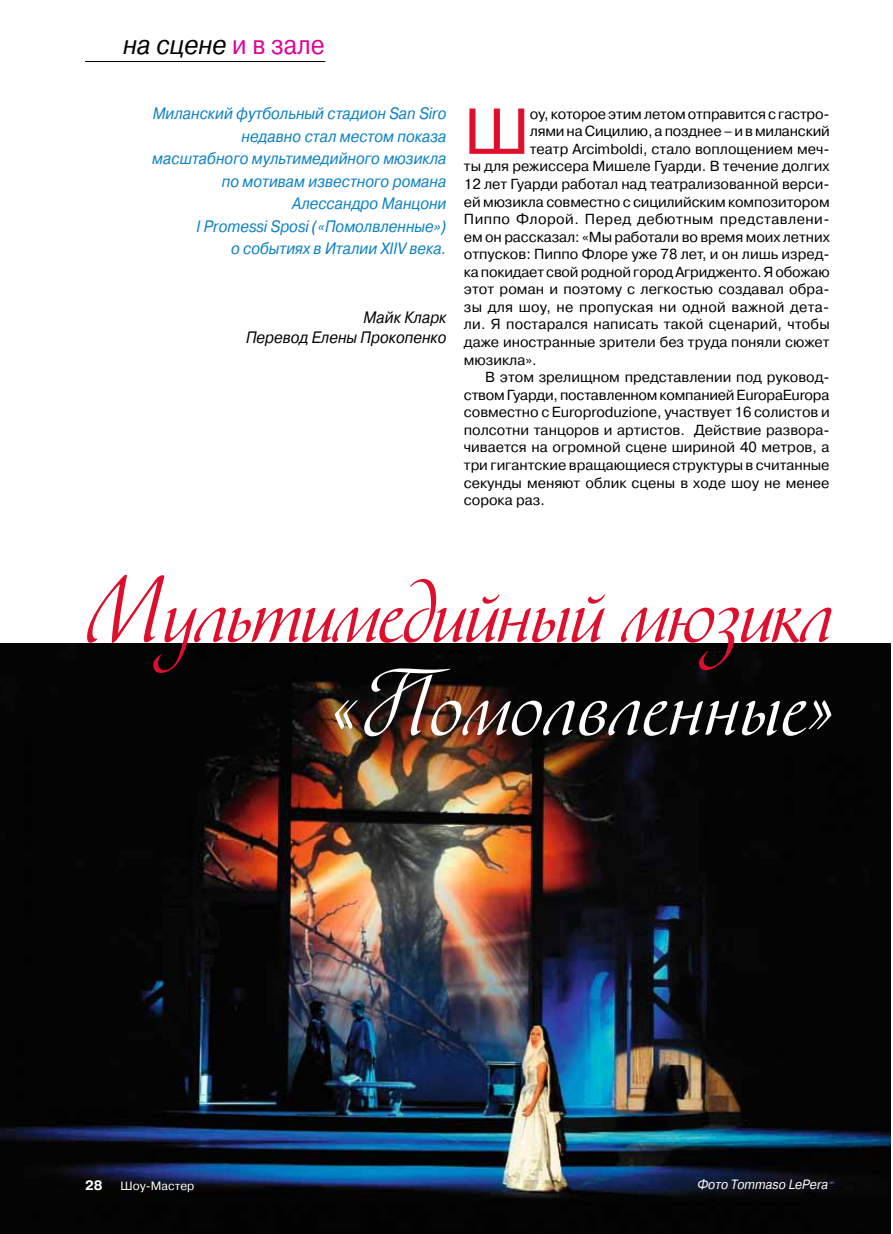
<style>
.page{position:relative;width:893px;height:1234px;background:#fff}
.page>*{position:absolute;margin:0;border:0;box-sizing:border-box;transform-origin:0 0}
.t1{font:81px "Vesna C";letter-spacing:-.025em;color:#de0f2c}
.t2{font:81px "Vesna C";color:#fff}
.t3{font:64.65px "Pragmatica C";color:#de0f2c}
.t4{font:italic 27px "Pragmatica C";color:#000;scale:.9 1}
.t5{font:italic 16.5px/22.5px "Pragmatica C";color:#0c81c4;text-align:right;scale:.9 1}
.t6{font:italic 16.5px/19.8px "Pragmatica C";color:#000;text-align:right;scale:.9 1}
.t7{font:14.55px "Pragmatica C";color:#000}
.t8{font:14.55px "Pragmatica C";letter-spacing:.03em;color:#000}
.t9{font:14.55px "Pragmatica C";letter-spacing:.02em;color:#000}
.t10{font:italic 13.5px "Pragmatica C";color:#fff;scale:.9 1}
.t11{font:700 13.5px "Pragmatica C";color:#fff}
.t12{font:12px "Pragmatica C";color:#fff}
.s1{font-style:normal;color:#e00096}
</style>
<div class="page">
<hr style="left:85px;top:61px;width:240px;height:1px;background:#000">
<img style="left:0;top:643px;width:891px;height:590px">
<h3 class="t4" style="left:123px;top:30px;width:225px">на сцене <span class="s1">и в зале</span></h3>
<p class="t5" style="left:152px;top:102px;width:328px">Миланский футбольный стадион San Siro недавно стал местом показа масштабного мультимедийного мюзикла по мотивам известного романа<br>Алессандро Манцони<br>I Promessi Sposi («Помолвленные»)<br>о событиях в Италии XIIV века.</p>
<p class="t6" style="left:246px;top:308px;width:224px">Майк Кларк<br>Перевод Елены Прокопенко</p>
<h2 class="t3" style="left:464px;top:96px;width:67px">Ш</h2>
<p class="t7" style="left:530px;top:106px;width:301px">оу, которое этим летом отправится с гастро-</p>
<p class="t7" style="left:530px;top:123px;width:301px">лями на Сицилию, а позднее – и в миланский</p>
<p class="t7" style="left:530px;top:141px;width:301px">театр Arcimboldi, стало воплощением меч-</p>
<p class="t7" style="left:464px;top:158px;width:367px">ты для режиссера Мишеле Гуарди. В течение долгих</p>
<p class="t7" style="left:464px;top:176px;width:367px">12 лет Гуарди работал над театрализованной верси-</p>
<p class="t7" style="left:464px;top:193px;width:367px">ей мюзикла совместно с сицилийским композитором</p>
<p class="t8" style="left:464px;top:211px;width:367px">Пиппо Флорой. Перед дебютным представлени-</p>
<p class="t7" style="left:464px;top:228px;width:367px">ем он рассказал: «Мы работали во время моих летних</p>
<p class="t7" style="left:464px;top:246px;width:367px">отпусков: Пиппо Флоре уже 78 лет, и он лишь изред-</p>
<p class="t7" style="left:464px;top:263px;width:367px">ка покидает свой родной город Агридженто. Я обожаю</p>
<p class="t7" style="left:464px;top:281px;width:367px">этот роман и поэтому с легкостью создавал обра-</p>
<p class="t9" style="left:464px;top:299px;width:367px">зы для шоу, не пропуская ни одной важной дета-</p>
<p class="t7" style="left:464px;top:316px;width:367px">ли. Я постарался написать такой сценарий, чтобы</p>
<p class="t7" style="left:464px;top:334px;width:367px">даже иностранные зрители без труда поняли сюжет</p>
<p class="t7" style="left:464px;top:351px;width:74px">мюзикла».</p>
<p class="t7" style="left:485px;top:369px;width:346px">В этом зрелищном представлении под руковод-</p>
<p class="t7" style="left:464px;top:386px;width:367px">ством Гуарди, поставленном компанией EuropaEuropa</p>
<p class="t7" style="left:464px;top:404px;width:367px">совместно с Europroduzione, участвует 16 солистов и</p>
<p class="t7" style="left:464px;top:421px;width:367px">полсотни танцоров и артистов. Действие развора-</p>
<p class="t7" style="left:464px;top:439px;width:367px">чивается на огромной сцене шириной 40 метров, а</p>
<p class="t7" style="left:464px;top:457px;width:367px">три гигантские вращающиеся структуры в считанные</p>
<p class="t7" style="left:464px;top:474px;width:367px">секунды меняют облик сцены в ходе шоу не менее</p>
<p class="t7" style="left:464px;top:492px;width:83px">сорока раз.</p>
<h1 class="t1" style="left:84px;top:555px;width:751px">Мультимедийный мюзикл</h1>
<h1 class="t2" style="left:333px;top:648px;width:501px">«Помолвленные»</h1>
<p class="t11" style="left:85px;top:1177px;width:19px">28</p>
<p class="t12" style="left:121px;top:1178px;width:75px">Шоу-Мастер</p>
<p class="t10" style="left:697px;top:1176px;width:147px">Фото Tommaso LePera</p>
</div>
